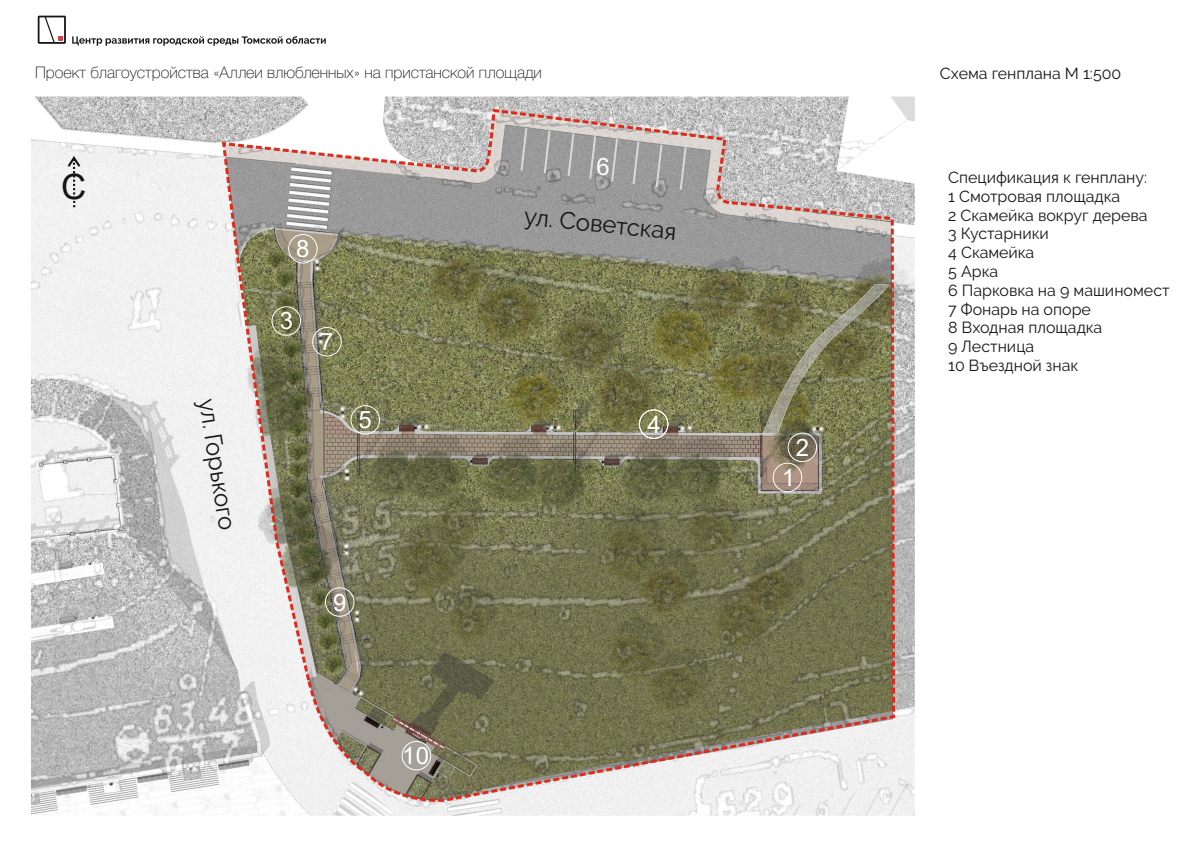
<style>
.page{position:relative;width:1191px;height:842px;background:#fff}
.page>*{position:absolute;margin:0;border:0;box-sizing:border-box;transform-origin:0 0}
.t1{font:34.9px "Arial";color:#151616}
.t2{font:24px "Raleway";color:#151616}
.t3{font:24px "Arial";color:#fff}
.t4{font:16px/18.8px "Raleway";color:#151616}
.t5{font:100 16px "Helvetica Neue Cyr";color:#151616}
</style>
<div class="page">
<img style="left:31px;top:97px;width:883px;height:719px">
<svg style="left:220px;top:110px;width:676px;height:695px;background:#94927b"></svg>
<svg style="left:38px;top:16px;width:28px;height:28px"></svg>
<svg style="left:72px;top:36px;width:254px;height:10px"></svg>
<svg style="left:519px;top:126px;width:9px;height:47px"></svg>
<svg style="left:542px;top:128px;width:10px;height:47px"></svg>
<svg style="left:566px;top:131px;width:9px;height:47px"></svg>
<svg style="left:588px;top:134px;width:9px;height:47px"></svg>
<svg style="left:610px;top:137px;width:9px;height:46px"></svg>
<svg style="left:631px;top:139px;width:9px;height:47px"></svg>
<svg style="left:654px;top:142px;width:9px;height:47px"></svg>
<svg style="left:678px;top:145px;width:10px;height:47px"></svg>
<div style="left:402px;top:741px;width:29px;height:29px;border:1px solid #fff;border-radius:50%"></div>
<div style="left:325px;top:587px;width:29px;height:30px;border:1px solid #fff;border-radius:50%"></div>
<div style="left:351px;top:405px;width:29px;height:29px;border:1px solid #fff;border-radius:50%"></div>
<div style="left:312px;top:327px;width:29px;height:29px;border:1px solid #fff;border-radius:50%"></div>
<div style="left:639px;top:410px;width:29px;height:29px;border:1px solid #fff;border-radius:50%"></div>
<div style="left:788px;top:433px;width:29px;height:29px;border:1px solid #fff;border-radius:50%"></div>
<div style="left:773px;top:463px;width:29px;height:29px;border:1px solid #fff;border-radius:50%"></div>
<div style="left:272px;top:306px;width:29px;height:30px;border:1px solid #fff;border-radius:50%"></div>
<div style="left:288px;top:234px;width:29px;height:29px;border:1px solid #fff;border-radius:50%"></div>
<svg style="left:68px;top:156px;width:12px;height:51px"></svg>
<img style="left:763px;top:284px;width:126px;height:149px">
<p class="t5" style="left:35px;top:63px;width:508px">Проект благоустройства «Аллеи влюбленных» на пристанской площади</p>
<h1 class="t1" style="left:61px;top:162px;width:27px">С</h1>
<h2 class="t3" style="left:596px;top:150px;width:15px">6</h2>
<h2 class="t2" style="left:221px;top:396px;width:134px;rotate:81deg">ул. Горького</h2>
<h2 class="t3" style="left:296px;top:232px;width:15px">8</h2>
<h2 class="t3" style="left:280px;top:304px;width:15px">3</h2>
<h2 class="t3" style="left:320px;top:325px;width:15px">7</h2>
<h2 class="t2" style="left:526px;top:202px;width:154px;rotate:6deg">ул. Советская</h2>
<h2 class="t3" style="left:358px;top:403px;width:15px">5</h2>
<h2 class="t3" style="left:647px;top:408px;width:15px">4</h2>
<h2 class="t3" style="left:333px;top:586px;width:15px">9</h2>
<h2 class="t3" style="left:402px;top:739px;width:28px">10</h2>
<h2 class="t3" style="left:796px;top:431px;width:15px">2</h2>
<h2 class="t3" style="left:781px;top:461px;width:15px">1</h2>
<p class="t4" style="left:940px;top:64px;width:183px">Схема генплана М 1:500</p>
<p class="t4" style="left:948px;top:168px;width:223px">Спецификация к генплану:<br>1 Смотровая площадка<br>2 Скамейка вокруг дерева<br>3 Кустарники<br>4 Скамейка<br>5 Арка<br>6 Парковка на 9 машиномест<br>7 Фонарь на опоре<br>8 Входная площадка<br>9 Лестница<br>10 Въездной знак</p>
</div>
